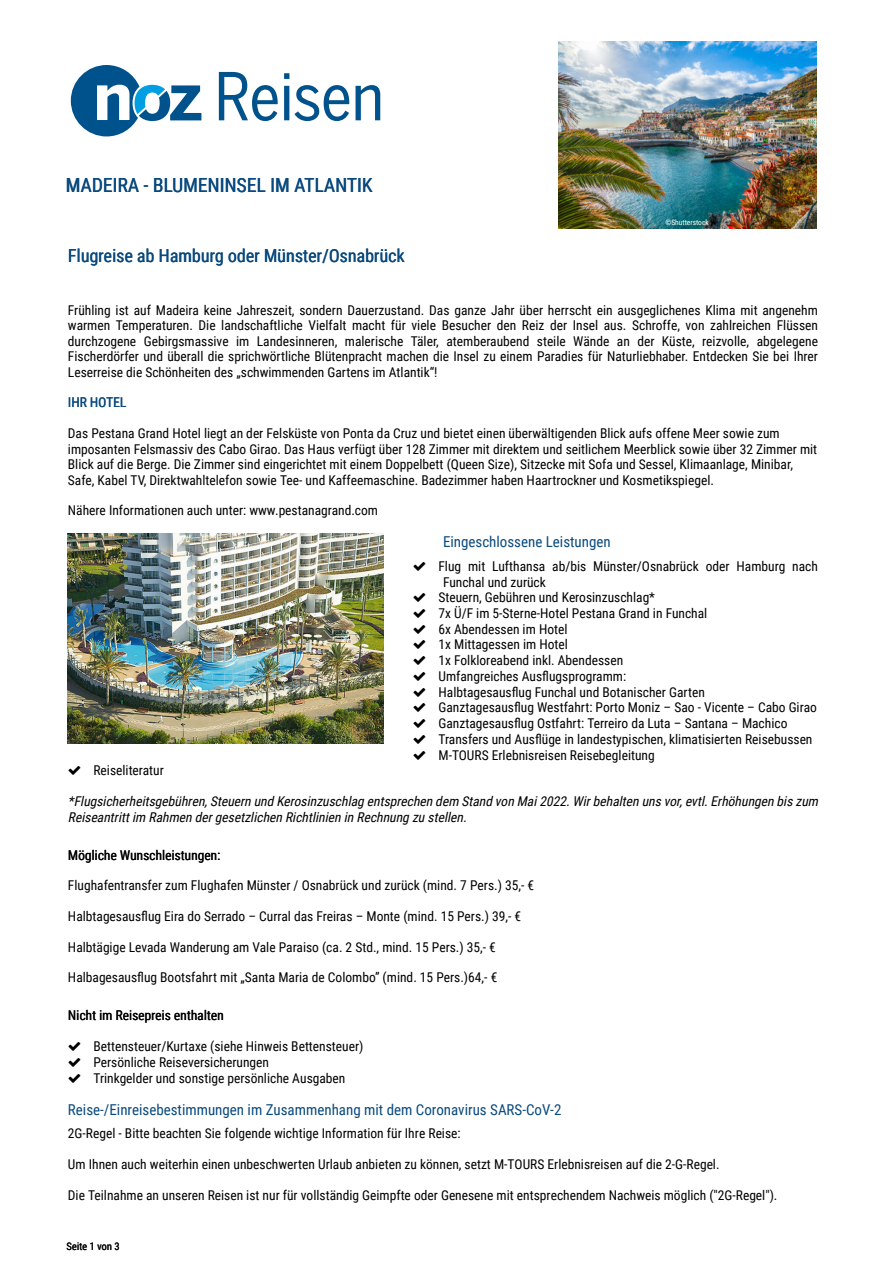
<style>
.page{position:relative;width:893px;height:1263px;background:#fff}
.page>*{position:absolute;margin:0;border:0;box-sizing:border-box;transform-origin:0 0}
.t1{font:19.5px "Roboto Condensed";color:#0a4a7e}
.t2{font:18px "Roboto Condensed";color:#0a4a7e}
.t3{font:15px "Roboto Condensed";color:#0a4a7e}
.t4{font:13.5px/15.6px "Roboto Condensed";color:#000}
.t5{font:italic 13.5px/15.6px "Roboto Condensed";color:#000}
.t6{font:13.5px "Roboto Condensed";color:#0a4a7e}
.t7{font:10.5px "Roboto Condensed";color:#000}
.t8{font:7.5px "Roboto Condensed";color:#fff}
</style>
<div class="page">
<img style="left:68px;top:533px;width:315px;height:210px">
<svg style="left:71px;top:65px;width:130px;height:71px"></svg>
<svg style="left:219px;top:72px;width:59px;height:49px"></svg>
<svg style="left:284px;top:73px;width:65px;height:48px"></svg>
<svg style="left:356px;top:85px;width:24px;height:35px"></svg>
<img style="left:558px;top:41px;width:258px;height:188px">
<h1 class="t1" style="left:66px;top:176px;width:308px">MADEIRA - BLUMENINSEL IM ATLANTIK</h1>
<p class="t8" style="left:665px;top:219px;width:45px">©Shutterstock</p>
<h2 class="t2" style="left:68px;top:247px;width:338px">Flugreise ab Hamburg oder Münster/Osnabrück</h2>
<p class="t4" style="left:68px;top:303px;width:751px;text-align:justify">Frühling ist auf Madeira keine Jahreszeit, sondern Dauerzustand. Das ganze Jahr über herrscht ein ausgeglichenes Klima mit angenehm warmen Temperaturen. Die landschaftliche Vielfalt macht für viele Besucher den Reiz der Insel aus. Schroffe, von zahlreichen Flüssen durchzogene Gebirgsmassive im Landesinneren, malerische Täler, atemberaubend steile Wände an der Küste, reizvolle, abgelegene Fischerdörfer und überall die sprichwörtliche Blütenpracht machen die Insel zu einem Paradies für Naturliebhaber. Entdecken Sie bei Ihrer Leserreise die Schönheiten des „schwimmenden Gartens im Atlantik“!</p>
<p class="t6" style="left:68px;top:397px;width:60px">IHR HOTEL</p>
<p class="t4" style="left:68px;top:426px;width:751px">Das Pestana Grand Hotel liegt an der Felsküste von Ponta da Cruz und bietet einen überwältigenden Blick aufs offene Meer sowie zum imposanten Felsmassiv des Cabo Girao. Das Haus verfügt über 128 Zimmer mit direktem und seitlichem Meerblick sowie über 32 Zimmer mit Blick auf die Berge. Die Zimmer sind eingerichtet mit einem Doppelbett (Queen Size), Sitzecke mit Sofa und Sessel, Klimaanlage, Minibar, Safe, Kabel TV, Direktwahltelefon sowie Tee- und Kaffeemaschine. Badezimmer haben Haartrockner und Kosmetikspiegel.</p>
<p class="t4" style="left:68px;top:504px;width:312px">Nähere Informationen auch unter: www.pestanagrand.com</p>
<p class="t3" style="left:443px;top:535px;width:169px">Eingeschlossene Leistungen</p>
<p class="t4" style="left:438px;top:559px;width:381px">Flug mit Lufthansa ab/bis Münster/Osnabrück oder Hamburg nach</p>
<p class="t4" style="left:443px;top:575px;width:104px">Funchal und zurück</p>
<p class="t4" style="left:438px;top:591px;width:218px">Steuern, Gebühren und Kerosinzuschlag*</p>
<p class="t4" style="left:438px;top:606px;width:270px">7x Ü/F im 5-Sterne-Hotel Pestana Grand in Funchal</p>
<p class="t4" style="left:438px;top:622px;width:131px">6x Abendessen im Hotel</p>
<p class="t4" style="left:438px;top:638px;width:131px">1x Mittagessen im Hotel</p>
<p class="t4" style="left:438px;top:653px;width:186px">1x Folkloreabend inkl. Abendessen</p>
<p class="t4" style="left:438px;top:669px;width:189px">Umfangreiches Ausflugsprogramm:</p>
<p class="t4" style="left:438px;top:685px;width:268px">Halbtagesausflug Funchal und Botanischer Garten</p>
<p class="t4" style="left:438px;top:701px;width:380px">Ganztagesausflug Westfahrt: Porto Moniz – Sao - Vicente – Cabo Girao</p>
<p class="t4" style="left:438px;top:716px;width:350px">Ganztagesausflug Ostfahrt: Terreiro da Luta – Santana – Machico</p>
<p class="t4" style="left:438px;top:732px;width:375px">Transfers und Ausflüge in landestypischen, klimatisierten Reisebussen</p>
<p class="t4" style="left:438px;top:748px;width:218px">M-TOURS Erlebnisreisen Reisebegleitung</p>
<p class="t4" style="left:93px;top:764px;width:72px">Reiseliteratur</p>
<p class="t5" style="left:68px;top:794px;width:754px">*Flugsicherheitsgebühren, Steuern und Kerosinzuschlag entsprechen dem Stand von Mai 2022. Wir behalten uns vor, evtl. Erhöhungen bis zum<br>Reiseantrittim Rahmen dergesetzlichen Richtlinien in Rechnung zu stellen.</p>
<p class="t4" style="left:68px;top:848px;width:154px">Mögliche Wunschleistungen:</p>
<p class="t4" style="left:68px;top:879px;width:468px">Flughafentransfer zum Flughafen Münster / Osnabrück und zurück (mind. 7 Pers.) 35,- €</p>
<p class="t4" style="left:68px;top:909px;width:455px">Halbtagesausflug Eira do Serrado – Curral das Freiras – Monte (mind. 15 Pers.) 39,- €</p>
<p class="t4" style="left:68px;top:940px;width:429px">Halbtägige Levada Wanderung am Vale Paraiso (ca. 2 Std., mind. 15 Pers.) 35,- €</p>
<p class="t4" style="left:68px;top:970px;width:431px">Halbagesausflug Bootsfahrt mit „Santa Maria de Colombo” (mind. 15 Pers.)64,- €</p>
<p class="t4" style="left:68px;top:1009px;width:157px">Nicht im Reisepreis enthalten</p>
<p class="t4" style="left:93px;top:1039px;width:271px">Bettensteuer/Kurtaxe (siehe Hinweis Bettensteuer)<br>Persönliche Reiseversicherungen<br>Trinkgelder und sonstige persönliche Ausgaben</p>
<p class="t3" style="left:68px;top:1103px;width:495px">Reise-/Einreisebestimmungen im Zusammenhang mit dem Coronavirus SARS-CoV-2</p>
<p class="t4" style="left:68px;top:1126px;width:394px">2G-Regel - Bitte beachten Sie folgende wichtige Information für Ihre Reise:</p>
<p class="t4" style="left:68px;top:1157px;width:653px">Um Ihnen auch weiterhin einen unbeschwerten Urlaub anbieten zu können, setzt M-TOURS Erlebnisreisen auf die 2-G-Regel.</p>
<p class="t4" style="left:68px;top:1188px;width:711px">Die Teilnahme an unseren Reisen ist nur für vollständig Geimpfte oder Genesene mit entsprechendem Nachweis möglich ("2G-Regel").</p>
<p class="t7" style="left:66px;top:1242px;width:55px">Seite 1 von 3</p>
</div>
